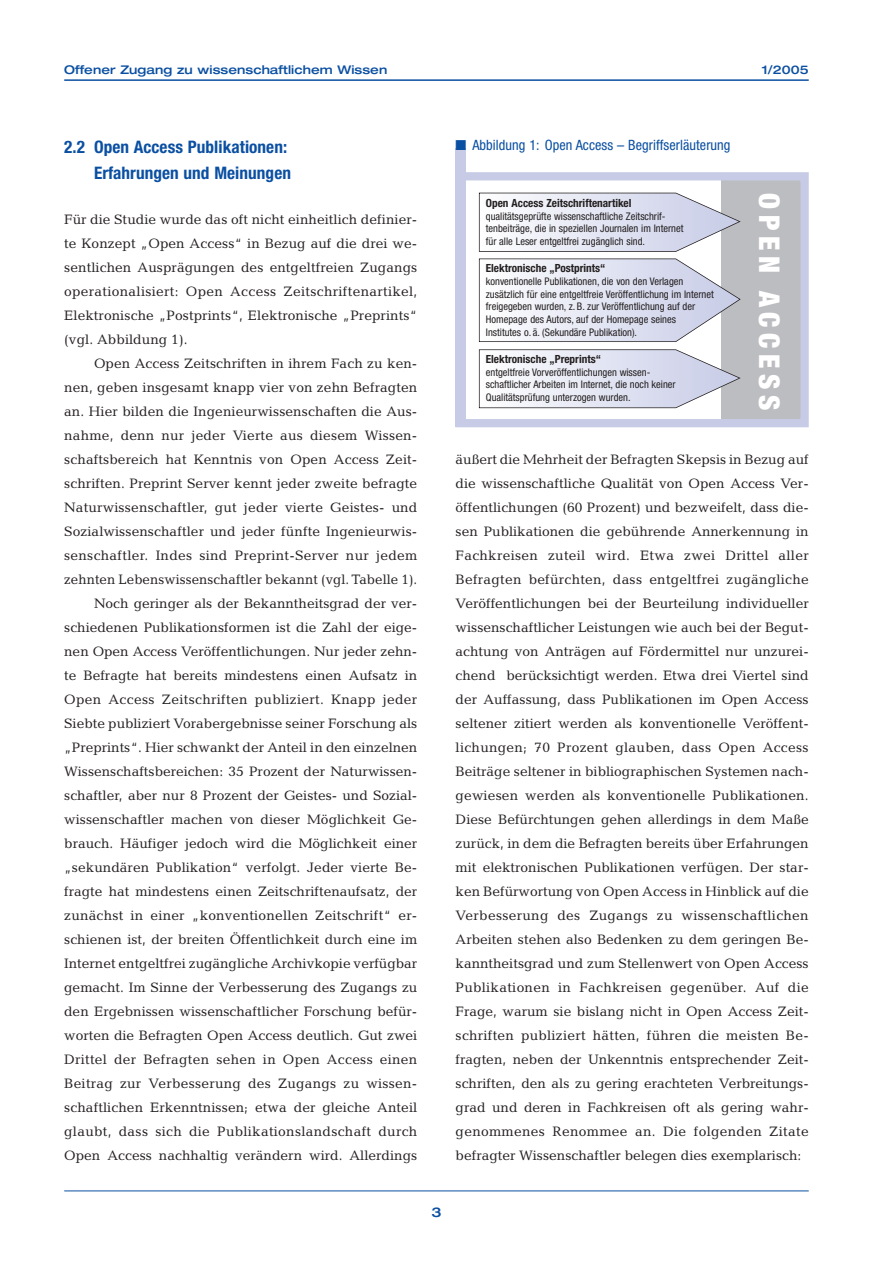
<style>
.page{position:relative;width:893px;height:1263px;background:#fff}
.page>*{position:absolute;margin:0;border:0;box-sizing:border-box;transform-origin:0 0}
.t1{font:900 condensed 28.65px "Helvetica Neue";letter-spacing:.195em;color:#fff}
.t2{font:700 condensed 17.25px/26.7px "Helvetica Neue";letter-spacing:.005em;color:#0a4fa2;text-align:right}
.t3{font:condensed 14.25px "Helvetica Neue";letter-spacing:.005em;color:#0a4fa2}
.t4{font:13.8px/24px "Candida";letter-spacing:.005em;color:#231f20;text-align:justify}
.t5{font:500 expanded 13.5px "Helvetica Neue";color:#0a4fa2}
.t6{font:500 expanded 12px "Helvetica Neue";letter-spacing:.005em;color:#0a4fa2}
.t7{font:700 condensed 11.25px "Helvetica Neue";color:#231f20}
.t8{font:condensed 10.5px/12.8px "Helvetica Neue";color:#231f20}
</style>
<div class="page">
<div style="left:720px;top:179px;width:82px;height:241px;background:#bcbdc0"></div>
<svg style="left:479px;top:349px;width:261px;height:59px"></svg>
<hr style="left:64px;top:79px;width:744px;height:2px;background:#0a4fa2">
<hr style="left:64px;top:1191px;width:744px;height:1px;background:#0a4fa2">
<div style="left:455px;top:172px;width:353px;height:255px;border:8px solid #c7cbe6"></div>
<div style="left:455px;top:148px;width:11px;height:279px;background:#c7cbe6"></div>
<svg style="left:479px;top:193px;width:261px;height:59px"></svg>
<svg style="left:479px;top:258px;width:261px;height:84px"></svg>
<p class="t6" style="left:64px;top:65px;width:324px">Offener Zugang zu wissenschaftlichem Wissen</p>
<p class="t6" style="left:761px;top:65px;width:48px">1/2005</p>
<p class="t2" style="left:64px;top:135px;width:228px">2.2 Open Access Publikationen:<br>Erfahrungen und Meinungen</p>
<p class="t4" style="left:64px;top:208px;width:354px">Für die Studie wurde das oft nicht einheitlich definier&shy;te Konzept „Open Access“ in Bezug auf die drei we&shy;sentlichen Ausprägungen des entgeltfreien Zugangs operationalisiert: Open Access Zeitschriftenartikel, Elektronische „Postprints“, Elektronische „Preprints“ (vgl. Abbildung 1).</p>
<p class="t4" style="left:64px;top:352px;width:354px;text-align:right">Open Access Zeitschriften in ihrem Fach zu ken&shy;nen, geben insgesamt knapp vier von zehn Befragten an. Hier bilden die Ingenieurwissenschaften die Aus&shy;nahme, denn nur jeder Vierte aus diesem Wissen&shy;schaftsbereich hat Kenntnis von Open Access Zeit&shy;schriften. Preprint Server kennt jeder zweite befragte Naturwissenschaftler, gut jeder vierte Geistes- und Sozialwissenschaftler und jeder fünfte Ingenieurwis&shy;senschaftler. Indes sind Preprint-Server nur jedem zehnten Lebenswissenschaftler bekannt (vgl. Tabelle 1).<br>Noch geringer als der Bekanntheitsgrad der ver&shy;schiedenen Publikationsformen ist die Zahl der eige&shy;nen Open Access Veröffentlichungen. Nur jeder zehn&shy;te Befragte hat bereits mindestens einen Aufsatz in Open Access Zeitschriften publiziert. Knapp jeder Siebte publiziert Vorabergebnisse seiner Forschung als „Preprints“. Hier schwankt der Anteil in den einzelnen Wissenschaftsbereichen: 35 Prozent der Naturwissen&shy;schaftler, aber nur 8 Prozent der Geistes- und Sozial&shy;wissenschaftler machen von dieser Möglichkeit Ge&shy;brauch. Häufiger jedoch wird die Möglichkeit einer „sekundären Publikation“ verfolgt. Jeder vierte Be&shy;fragte hat mindestens einen Zeitschriftenaufsatz, der zunächst in einer „konventionellen Zeitschrift“ er&shy;schienen ist, der breiten Öffentlichkeit durch eine im Internet entgeltfrei zugängliche Archivkopie verfügbar gemacht. Im Sinne der Verbesserung des Zugangs zu den Ergebnissen wissenschaftlicher Forschung befür&shy;worten die Befragten Open Access deutlich. Gut zwei Drittel der Befragten sehen in Open Access einen Beitrag zur Verbesserung des Zugangs zu wissen&shy;schaftlichen Erkenntnissen; etwa der gleiche Anteil glaubt, dass sich die Publikationslandschaft durch Open Access nachhaltig verändern wird. Allerdings</p>
<p class="t3" style="left:455px;top:140px;width:276px">■ Abbildung 1: Open Access – Begriffserläuterung</p>
<p class="t7" style="left:486px;top:199px;width:147px">Open Access Zeitschriftenartikel</p>
<p class="t8" style="left:486px;top:211px;width:199px">qualitätsgeprüfte wissenschaftliche Zeitschrif&shy;tenbeiträge, die in speziellen Journalen im Internet für alle Leser entgeltfrei zugänglich sind.</p>
<p class="t7" style="left:486px;top:264px;width:121px">Elektronische „Postprints“</p>
<p class="t8" style="left:486px;top:276px;width:229px">konventionelle Publikationen, die von den Verlagen zusätzlich für eine entgeltfreie Veröffentlichung im Internet freigegeben wurden, z. B. zur Veröffentlichung auf der Homepage des Autors, auf der Homepage seines Institutes o. ä. (Sekundäre Publikation).</p>
<p class="t7" style="left:486px;top:355px;width:116px">Elektronische „Preprints“</p>
<p class="t8" style="left:486px;top:367px;width:191px">entgeltfreie Vorveröffentlichungen wissen&shy;schaftlicher Arbeiten im Internet, die noch keiner<br>Qualitätsprüfung unterzogen wurden.</p>
<h1 class="t1" style="left:779px;top:193px;width:219px;rotate:90deg">OPEN ACCESS</h1>
<p class="t4" style="left:455px;top:448px;width:354px">äußert die Mehrheit der Befragten Skepsis in Bezug auf die wissenschaftliche Qualität von Open Access Ver&shy;öffentlichungen (60 Prozent) und bezweifelt, dass die&shy;sen Publikationen die gebührende Annerkennung in Fachkreisen zuteil wird. Etwa zwei Drittel aller Befragten befürchten, dass entgeltfrei zugängliche Veröffentlichungen bei der Beurteilung individueller wissenschaftlicher Leistungen wie auch bei der Begut&shy;achtung von Anträgen auf Fördermittel nur unzurei&shy;chend berücksichtigt werden. Etwa drei Viertel sind der Auffassung, dass Publikationen im Open Access seltener zitiert werden als konventionelle Veröffent&shy;lichungen; 70 Prozent glauben, dass Open Access Beiträge seltener in bibliographischen Systemen nach&shy;gewiesen werden als konventionelle Publikationen.<br>Diese Befürchtungen gehen allerdings in dem Maße zurück, in dem die Befragten bereits über Erfahrungen mit elektronischen Publikationen verfügen. Der star&shy;ken Befürwortung von Open Access in Hinblick auf die Verbesserung des Zugangs zu wissenschaftlichen Arbeiten stehen also Bedenken zu dem geringen Be&shy;kanntheitsgrad und zum Stellenwert von Open Access Publikationen in Fachkreisen gegenüber. Auf die Frage, warum sie bislang nicht in Open Access Zeit&shy;schriften publiziert hätten, führen die meisten Be&shy;fragten, neben der Unkenntnis entsprechender Zeit&shy;schriften, den als zu gering erachteten Verbreitungs&shy;grad und deren in Fachkreisen oft als gering wahr&shy;genommenes Renommee an. Die folgenden Zitate befragter Wissenschaftler belegen dies exemplarisch:</p>
<p class="t5" style="left:431px;top:1208px;width:11px">3</p>
</div>
